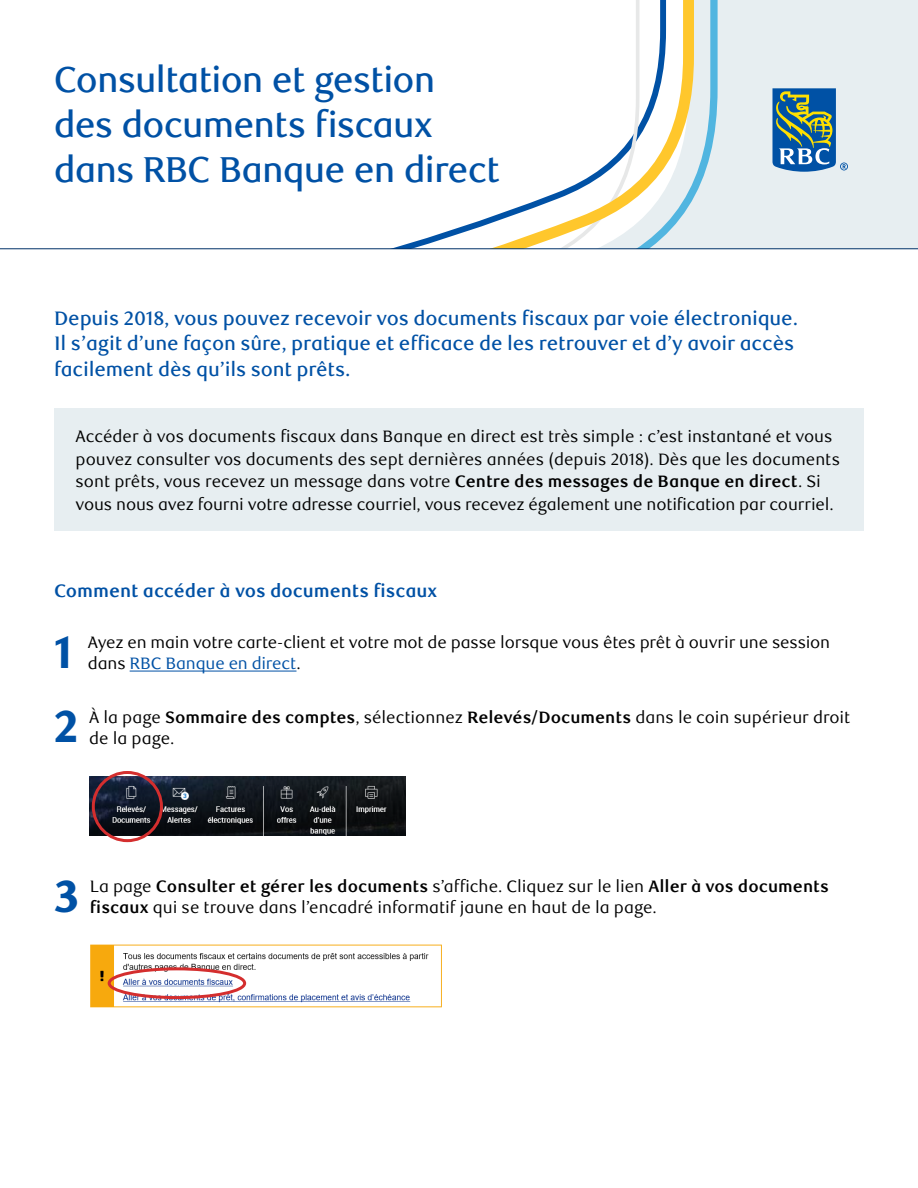
<style>
.page{position:relative;width:918px;height:1188px;background:#fff}
.page>*{position:absolute;margin:0;border:0;box-sizing:border-box;transform-origin:0 0}
.t1{font:800 45px "RBC Text";color:#0051a5}
.t2{font:500 36px/45px "RBC Display";letter-spacing:-.01em;color:#0051a5}
.t3{font:500 19.5px/25.5px "RBC Text";letter-spacing:-.01em;color:#0051a5}
.t4{font:700 18px "RBC Text";letter-spacing:-.005em;color:#0051a5}
.t5{font:16.5px/22.5px "RBC Text";letter-spacing:-.005em;color:#000}
.s1{font-weight:700}
.s2{color:#0051a5}
</style>
<div class="page">
<div style="left:54px;top:409px;width:810px;height:122px;background:#e7eef1"></div>
<img style="left:89px;top:777px;width:316px;height:59px">
<img style="left:90px;top:944px;width:352px;height:64px">
<div style="left:92px;top:771px;width:71px;height:71px;border:3px solid #d42e2e;border-radius:50%"></div>
<div style="left:108px;top:967px;width:138px;height:32px;border:3px solid #d42e2e;border-radius:50%"></div>
<div style="left:0;top:0;width:918px;height:248px;background:#e7eef1"></div>
<svg style="left:694px;top:0;width:24px;height:197px"></svg>
<svg style="left:0;top:0;width:694px;height:248px;background:#fafaf8"></svg>
<hr style="left:0;top:248px;width:918px;height:1px;background:#003168">
<svg style="left:772px;top:88px;width:76px;height:84px"></svg>
<hr style="left:130px;top:671px;width:167px;height:1px;background:#0051a5">
<p class="t2" style="left:54px;top:58px;width:447px">Consultation et gestion des documents fiscaux dans RBC Banque en direct</p>
<p class="t3" style="left:54px;top:306px;width:746px">Depuis 2018, vous pouvez recevoir vos documents fiscaux par voie électronique.<br>Il s’agit d’une façon sûre, pratique et efficace de les retrouver et d’y avoir accès facilement dès qu’ils sont prêts.</p>
<p class="t5" style="left:76px;top:426px;width:766px">Accéder à vos documents fiscaux dans Banque en direct est très simple : c’est instantané et vous pouvez consulter vos documents des sept dernières années (depuis 2018). Dès que les documents sont prêts, vous recevez un message dans votre <span class="s1">Centre des messages de Banque en direct</span>. Si vous nous avez fourni votre adresse courriel, vous recevez également une notification par courriel.</p>
<p class="t4" style="left:54px;top:580px;width:385px">Comment accéder à vos documents fiscaux</p>
<p class="t1" style="left:54px;top:625px;width:21px">1</p>
<p class="t5" style="left:88px;top:633px;width:744px;line-height:21px">Ayez en main votre carte-client et votre mot de passe lorsque vous êtes prêt à ouvrir une session dans <span class="s2">RBC Banque en direct</span>.</p>
<p class="t1" style="left:54px;top:700px;width:27px">2</p>
<p class="t5" style="left:89px;top:707px;width:763px;line-height:21px">À la page <span class="s1">Sommaire des comptes</span>, sélectionnez <span class="s1">Relevés/Documents</span> dans le coin supérieur droit de la page.</p>
<p class="t1" style="left:54px;top:869px;width:27px">3</p>
<p class="t5" style="left:90px;top:877px;width:741px;line-height:21px">La page <span class="s1">Consulter et gérer les documents</span> s’affiche. Cliquez sur le lien <span class="s1">Aller à vos documents fiscaux</span> qui se trouve dans l’encadré informatif jaune en haut de la page.</p>
</div>
